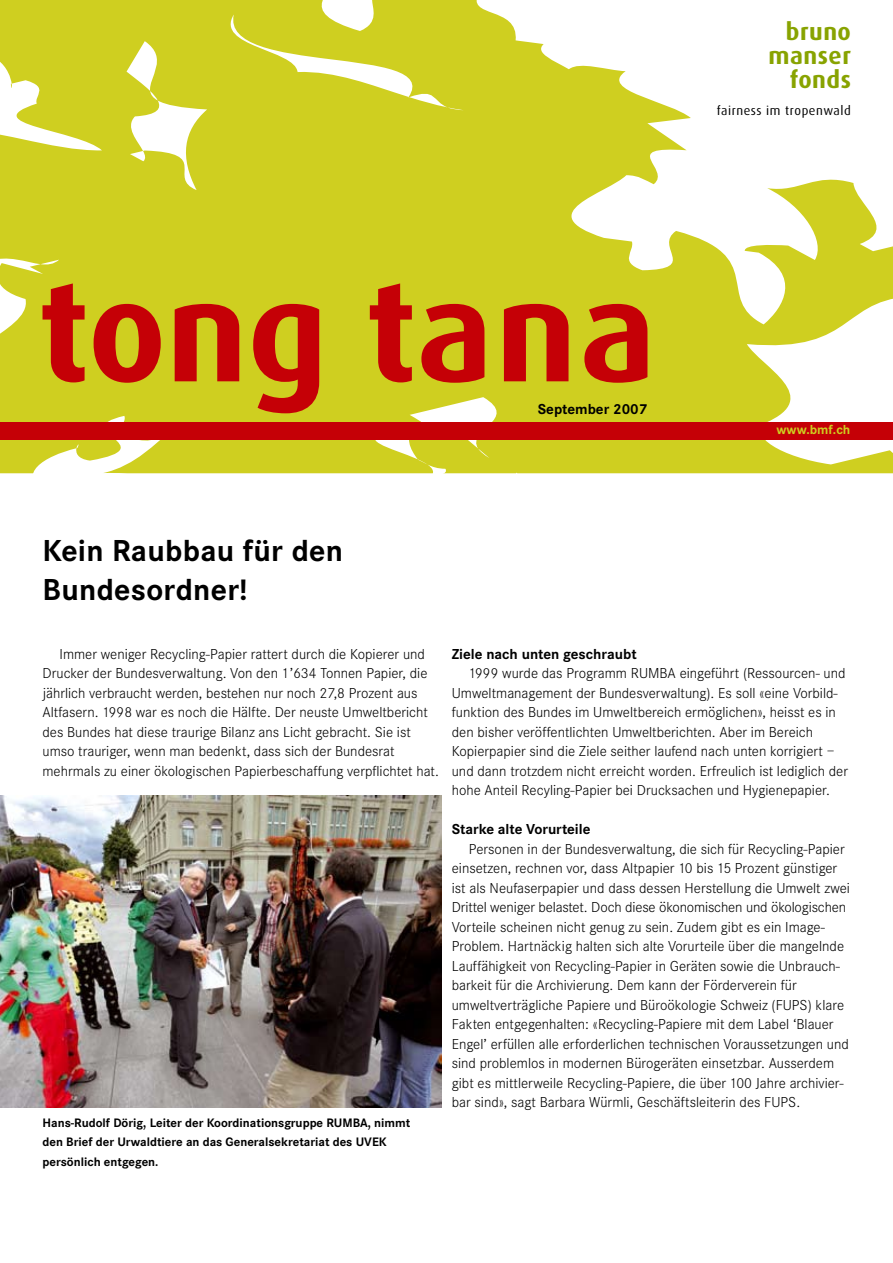
<style>
.page{position:relative;width:893px;height:1263px;background:#fff}
.page>*{position:absolute;margin:0;border:0;box-sizing:border-box;transform-origin:0 0}
.t1{font:700 141px "Dax";color:#c50006}
.t2{font:700 31.5px/39px "Corporate S";letter-spacing:.01em;color:#000}
.t3{font:700 24px/24px "Dax";letter-spacing:.02em;color:#88a300;text-align:right}
.t4{font:300 15px/19.5px "Corporate S";color:#000}
.t5{font:700 15px "Corporate S";color:#000}
.t6{font:700 13.5px "Corporate S";color:#cfcf20}
.t7{font:700 12.75px/19.5px "Corporate S";color:#000}
.t8{font:12.75px "Dax";letter-spacing:.045em;color:#000}
</style>
<div class="page">
<svg style="left:0;top:0;width:893px;height:473px;fill:#cfcf20"></svg>
<div style="left:0;top:422px;width:893px;height:17px;background:#c50006"></div>
<img style="left:0;top:795px;width:441px;height:312px">
<h1 class="t1" style="left:38px;top:253px;width:619px">tong tana</h1>
<p class="t5" style="left:538px;top:400px;width:111px">September 2007</p>
<h2 class="t2" style="left:43px;top:532px;width:302px">Kein Raubbau für den<br>Bundesordner!</h2>
<h3 class="t3" style="left:769px;top:20px;width:84px">bruno manser fonds</h3>
<p class="t8" style="left:717px;top:103px;width:136px">fairness im tropenwald</p>
<p class="t6" style="left:776px;top:422px;width:75px">www.bmf.ch</p>
<p class="t4" style="left:43px;top:644px;width:398px;text-indent:17px">Immer weniger Recycling-Papier rattert durch die Kopierer und Drucker der Bundesverwaltung. Von den 1’634 Tonnen Papier, die jährlich verbraucht werden, bestehen nur noch 27,8 Prozent aus Altfasern. 1998 war es noch die Hälfte. Der neuste Umweltbericht des Bundes hat diese traurige Bilanz ans Licht gebracht. Sie ist umso trauriger, wenn man bedenkt, dass sich der Bundesrat mehrmals zu einer ökologischen Papierbeschaffung verpflichtet hat.</p>
<p class="t7" style="left:43px;top:1113px;width:369px">Hans-Rudolf Dörig, Leiter der Koordinationsgruppe RUMBA, nimmt den Brief der Urwaldtiere an das Generalsekretariat des UVEK persönlich entgegen.</p>
<p class="t5" style="left:452px;top:645px;width:186px">Ziele nach unten geschraubt</p>
<p class="t4" style="left:452px;top:664px;width:398px;text-indent:17px">1999 wurde das Programm RUMBA eingeführt (Ressourcen- und Umweltmanagement der Bundesverwaltung). Es soll «eine Vorbild&shy;funktion des Bundes im Umweltbereich ermöglichen», heisst es in den bisher veröffentlichten Umweltberichten. Aber im Bereich Kopierpapier sind die Ziele seither laufend nach unten korrigiert – und dann trotzdem nicht erreicht worden. Erfreulich ist lediglich der hohe Anteil Recyling-Papier bei Drucksachen und Hygienepapier.</p>
<p class="t5" style="left:452px;top:820px;width:140px">Starke alte Vorurteile</p>
<p class="t4" style="left:452px;top:839px;width:400px;text-indent:17px">Personen in der Bundesverwaltung, die sich für Recycling-Papier einsetzen, rechnen vor, dass Altpapier 10 bis 15 Prozent günstiger ist als Neufaserpapier und dass dessen Herstellung die Umwelt zwei Drittel weniger belastet. Doch diese ökonomischen und ökologisch-en Vorteile scheinen nicht genug zu sein. Zudem gibt es ein Image-Problem. Hartnäckig halten sich alte Vorurteile über die mangelnde Lauffähigkeit von Recycling-Papier in Geräten sowie die Unbrauch&shy;barkeit für die Archivierung. Dem kann der Förderverein für umweltverträgliche Papiere und Büroökologie Schweiz (FUPS) klare Fakten entgegenhalten: «Recycling-Papiere mit dem Label ‘Blauer Engel’ erfüllen alle erforderlichen technischen Voraussetzungen und sind problemlos in modernen Bürogeräten einsetzbar. Ausserdem gibt es mittlerweile Recycling-Papiere, die über 100 Jahre archivier&shy;bar sind», sagt Barbara Würmli, Geschäftsleiterin des FUPS.</p>
</div>
